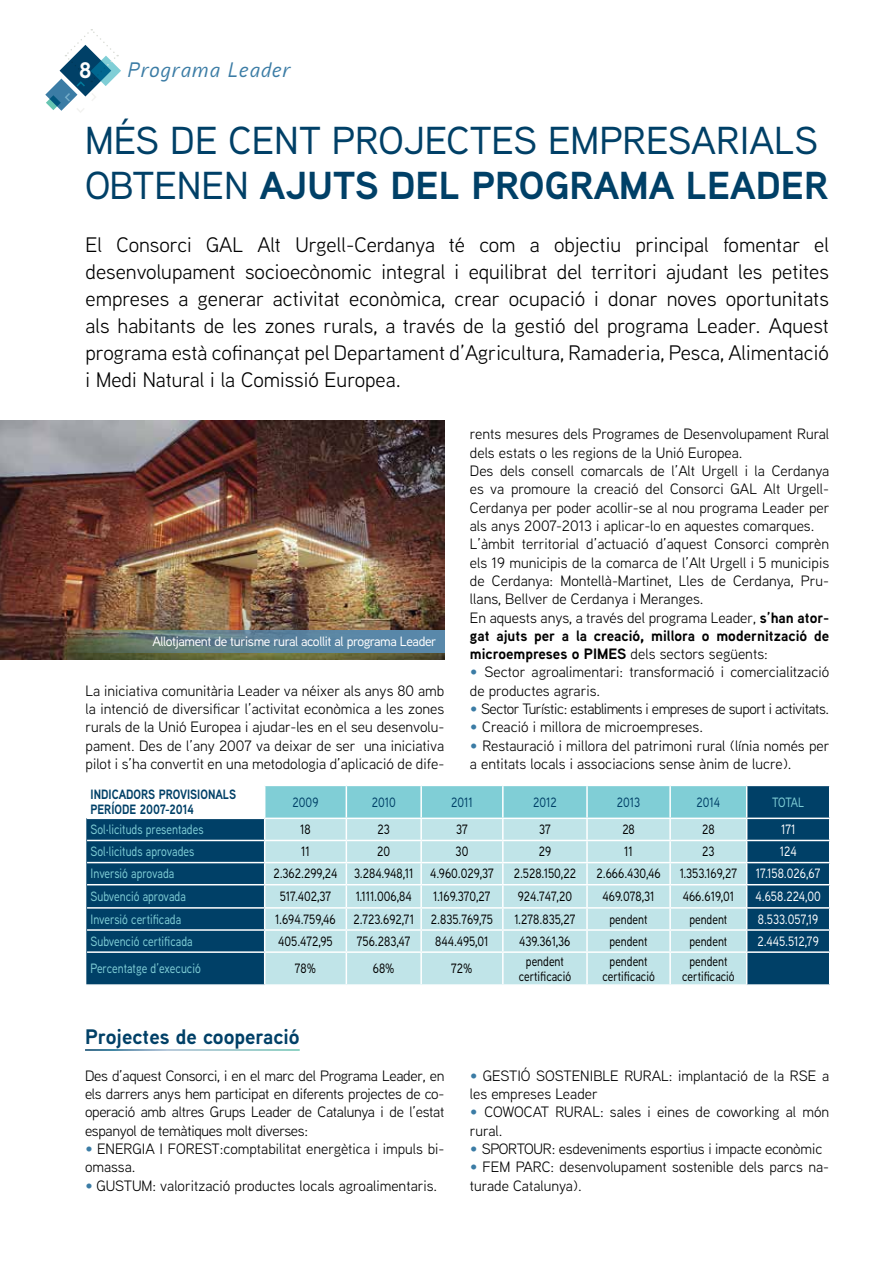
<style>
.page{position:relative;width:893px;height:1263px;background:#fff}
.page>*{position:absolute;margin:0;border:0;box-sizing:border-box;transform-origin:0 0}
.t1{font:500 39px/45px "Aaux Next";color:#004067}
.t2{font:700 22.5px "Aaux Next";color:#fff}
.t3{font:21px/27px "Aaux Next";color:#000;text-align:justify}
.t4{font:700 21px "Aaux Next";color:#004067}
.t5{font:italic 500 21px "Aaux Next";letter-spacing:.06em;color:#3b7ca5}
.t6{font:15px/18.3px "Aaux Next";color:#000}
.t7{font:15px "Aaux Next";letter-spacing:-.03em;color:#000}
.t8{font:15px "Aaux Next";letter-spacing:-.02em;color:#000}
.t9{font:500 13.5px/15px "Aaux Next";color:#000;text-align:center;scale:.85 1}
.t10{font:500 13.5px "Aaux Next";color:#80ced6;scale:.85 1}
.t11{font:500 13.5px "Aaux Next";letter-spacing:-.03em;color:#fff}
.t12{font:500 13.5px "Aaux Next";letter-spacing:-.03em;color:#fff;scale:.85 1}
.t13{font:700 13.5px/15px "Aaux Next";color:#004067;scale:.85 1}
.t14{font:500 13.5px "Aaux Next";color:#004067;scale:.85 1}
.t15{font:500 13.5px "Aaux Next";color:#fff;scale:.85 1}
.s1{font-weight:700}
.s2{font-weight:700;color:#3b7ca5}
</style>
<div class="page">
<svg style="left:45px;top:29px;width:76px;height:84px"></svg>
<img style="left:0;top:421px;width:444px;height:238px">
<svg style="left:86px;top:786px;width:743px;height:198px;background:#1f5779"></svg>
<div style="left:265px;top:953px;width:481px;height:31px;background:#c0e4e8"></div>
<hr style="left:87px;top:817px;width:178px;height:2px;background:#fff">
<hr style="left:747px;top:817px;width:83px;height:2px;background:#fff">
<hr style="left:87px;top:840px;width:178px;height:1px;background:#fff">
<hr style="left:747px;top:840px;width:83px;height:1px;background:#fff">
<hr style="left:87px;top:862px;width:178px;height:1px;background:#fff">
<hr style="left:747px;top:862px;width:83px;height:1px;background:#fff">
<hr style="left:87px;top:884px;width:178px;height:1px;background:#fff">
<hr style="left:747px;top:884px;width:83px;height:1px;background:#fff">
<hr style="left:87px;top:907px;width:178px;height:2px;background:#fff">
<hr style="left:747px;top:907px;width:83px;height:2px;background:#fff">
<hr style="left:87px;top:929px;width:178px;height:2px;background:#fff">
<hr style="left:747px;top:929px;width:83px;height:2px;background:#fff">
<svg style="left:264px;top:785px;width:483px;height:166px;background:#b9e2e6"></svg>
<hr style="left:87px;top:951px;width:178px;height:2px;background:#fff">
<hr style="left:265px;top:951px;width:81px;height:2px;background:#fff">
<hr style="left:264px;top:953px;width:1px;height:31px;background:#fff">
<hr style="left:346px;top:951px;width:75px;height:2px;background:#fff">
<hr style="left:346px;top:953px;width:1px;height:31px;background:#fff">
<hr style="left:421px;top:951px;width:82px;height:2px;background:#fff">
<hr style="left:420px;top:953px;width:2px;height:31px;background:#fff">
<hr style="left:503px;top:951px;width:84px;height:2px;background:#fff">
<hr style="left:502px;top:953px;width:2px;height:31px;background:#fff">
<hr style="left:587px;top:951px;width:83px;height:2px;background:#fff">
<hr style="left:586px;top:953px;width:2px;height:31px;background:#fff">
<hr style="left:670px;top:951px;width:77px;height:2px;background:#fff">
<hr style="left:669px;top:953px;width:2px;height:31px;background:#fff">
<hr style="left:747px;top:951px;width:83px;height:2px;background:#fff">
<hr style="left:746px;top:953px;width:1px;height:31px;background:#fff">
<svg style="left:67px;top:631px;width:377px;height:22px;background:#5e7d89"></svg>
<h2 class="t2" style="left:79px;top:54px;width:14px">8</h2>
<h3 class="t5" style="left:128px;top:55px;width:164px">Programa Leader</h3>
<h1 class="t1" style="left:85px;top:117px;width:745px">MÉS DE CENT PROJECTES EMPRESARIALS<br>OBTENEN <span class="s1">AJUTS DEL PROGRAMA LEADER</span></h1>
<p class="t3" style="left:86px;top:231px;width:745px">El Consorci GAL Alt Urgell-Cerdanya té com a objectiu principal fomentar el desenvolupament socioecònomic integral i equilibrat del territori ajudant les petites empreses a generar activitat econòmica, crear ocupació i donar noves oportunitats als habitants de les zones rurals, a través de la gestió del programa Leader. Aquest programa està cofinançat pel Departament d’Agricultura, Ramaderia, Pesca, Alimentació i Medi Natural i la Comissió Europea.</p>
<p class="t11" style="left:152px;top:632px;width:285px">Allotjament de turisme rural acollit al programa Leader</p>
<p class="t6" style="left:86px;top:681px;width:360px;text-align:justify">La iniciativa comunitària Leader va néixer als anys 80 amb la intenció de diversificar l’activitat econòmica a les zones rurals de la Unió Europea i ajudar-les en el seu desenvolu&shy;pament. Des de l’any 2007 va deixar de ser una iniciativa pilot i s’ha convertit en una metodologia d’aplicació de dife-</p>
<p class="t6" style="left:470px;top:424px;width:361px">rents mesures dels Programes de Desenvolupament Rural dels estats o les regions de la Unió Europea.<br>Des dels consell comarcals de l’Alt Urgell i la Cerdanya es va promoure la creació del Consorci GAL Alt Urgell-Cerdanya per poder acollir-se al nou programa Leader per als anys 2007-2013 i aplicar-lo en aquestes comarques.<br>L’àmbit territorial d’actuació d’aquest Consorci comprèn els 19 municipis de la comarca de l’Alt Urgell i 5 municipis de Cerdanya: Montellà-Martinet, Lles de Cerdanya, Pru&shy;llans, Bellver de Cerdanya i Meranges.<br>En aquests anys, a través del programa Leader, <span class="s1">s’han ator&shy;gat ajuts per a la creació, millora o modernització de microempreses o PIMES</span> dels sectors següents:</p>
<p class="t6" style="left:470px;top:663px;width:361px"><span class="s2">•</span> Sector agroalimentari: transformació i comercialització de productes agraris.</p>
<p class="t7" style="left:470px;top:699px;width:361px"><span class="s2">•</span> Sector Turístic: establiments i empreses de suport i activitats.</p>
<p class="t6" style="left:470px;top:718px;width:235px"><span class="s2">•</span> Creació i millora de microempreses.</p>
<p class="t6" style="left:470px;top:736px;width:361px"><span class="s2">•</span> Restauració i millora del patrimoni rural (línia només per a entitats locals i associacions sense ànim de lucre).</p>
<p class="t13" style="left:91px;top:787px;width:173px">INDICADORS PROVISIONALS<br>PERÍODE 2007-2014</p>
<p class="t14" style="left:293px;top:793px;width:32px">2009</p>
<p class="t14" style="left:372px;top:793px;width:30px">2010</p>
<p class="t14" style="left:451px;top:793px;width:27px">2011</p>
<p class="t14" style="left:533px;top:793px;width:29px">2012</p>
<p class="t14" style="left:617px;top:793px;width:29px">2013</p>
<p class="t14" style="left:697px;top:793px;width:29px">2014</p>
<p class="t10" style="left:772px;top:793px;width:39px">TOTAL</p>
<p class="t10" style="left:91px;top:820px;width:134px">Sol·licituds presentades</p>
<p class="t9" style="left:300px;top:821px;width:14px">18</p>
<p class="t9" style="left:378px;top:821px;width:16px">23</p>
<p class="t9" style="left:456px;top:821px;width:15px">37</p>
<p class="t9" style="left:539px;top:821px;width:15px">37</p>
<p class="t9" style="left:622px;top:821px;width:16px">28</p>
<p class="t9" style="left:702px;top:821px;width:16px">28</p>
<p class="t12" style="left:781px;top:820px;width:18px">171</p>
<p class="t10" style="left:91px;top:842px;width:124px">Sol·licituds aprovades</p>
<p class="t9" style="left:301px;top:844px;width:12px">11</p>
<p class="t9" style="left:377px;top:844px;width:17px">20</p>
<p class="t9" style="left:456px;top:844px;width:17px">30</p>
<p class="t9" style="left:539px;top:844px;width:16px">29</p>
<p class="t9" style="left:624px;top:844px;width:12px">11</p>
<p class="t9" style="left:702px;top:844px;width:16px">23</p>
<p class="t12" style="left:780px;top:842px;width:21px">124</p>
<p class="t10" style="left:91px;top:864px;width:100px">Inversió aprovada</p>
<p class="t9" style="left:274px;top:866px;width:261px">2.362.299,24 3.284.948,11 4.960.029,37</p>
<p class="t9" style="left:514px;top:866px;width:75px">2.528.150,22</p>
<p class="t9" style="left:596px;top:866px;width:77px">2.666.430,46</p>
<p class="t9" style="left:680px;top:866px;width:69px">1.353.169,27</p>
<p class="t15" style="left:756px;top:864px;width:78px">17.158.026,67</p>
<p class="t10" style="left:91px;top:887px;width:114px">Subvenció aprovada</p>
<p class="t9" style="left:280px;top:888px;width:62px">517.402,37</p>
<p class="t9" style="left:356px;top:888px;width:67px">1.111.006,84</p>
<p class="t9" style="left:433px;top:888px;width:69px">1.169.370,27</p>
<p class="t9" style="left:518px;top:888px;width:65px">924.747,20</p>
<p class="t9" style="left:602px;top:888px;width:63px">469.078,31</p>
<p class="t9" style="left:683px;top:888px;width:62px">466.619,01</p>
<p class="t12" style="left:755px;top:887px;width:79px">4.658.224,00</p>
<p class="t10" style="left:91px;top:910px;width:108px">Inversió certificada</p>
<p class="t9" style="left:275px;top:911px;width:73px">1.694.759,46</p>
<p class="t9" style="left:353px;top:911px;width:166px">2.723.692,71 2.835.769,75</p>
<p class="t9" style="left:514px;top:911px;width:73px">1.278.835,27</p>
<p class="t9" style="left:609px;top:911px;width:46px">pendent</p>
<p class="t9" style="left:689px;top:911px;width:46px">pendent</p>
<p class="t12" style="left:758px;top:910px;width:73px">8.533.057,19</p>
<p class="t10" style="left:91px;top:932px;width:122px">Subvenció certificada</p>
<p class="t9" style="left:278px;top:933px;width:66px">405.472,95</p>
<p class="t9" style="left:357px;top:933px;width:65px">756.283,47</p>
<p class="t9" style="left:435px;top:933px;width:64px">844.495,01</p>
<p class="t9" style="left:519px;top:933px;width:62px">439.361,36</p>
<p class="t9" style="left:609px;top:933px;width:46px">pendent</p>
<p class="t9" style="left:689px;top:933px;width:46px">pendent</p>
<p class="t12" style="left:757px;top:932px;width:74px">2.445.512,79</p>
<p class="t10" style="left:90px;top:959px;width:131px">Percentatge d’execució</p>
<p class="t9" style="left:295px;top:961px;width:26px">78%</p>
<p class="t9" style="left:373px;top:961px;width:27px">68%</p>
<p class="t9" style="left:451px;top:961px;width:27px">72%</p>
<p class="t9" style="left:519px;top:953px;width:63px">pendent certificació</p>
<p class="t9" style="left:602px;top:953px;width:63px">pendent certificació</p>
<p class="t9" style="left:682px;top:953px;width:63px">pendent certificació</p>
<h3 class="t4" style="left:85px;top:1022px;width:216px">Projectes de cooperació</h3>
<p class="t6" style="left:85px;top:1066px;width:361px;text-align:justify">Des d’aquest Consorci, i en el marc del Programa Leader, en els darrers anys hem participat en diferents projectes de co&shy;operació amb altres Grups Leader de Catalunya i de l’estat espanyol de temàtiques molt diverses:</p>
<p class="t6" style="left:85px;top:1139px;width:361px"><span class="s2">•</span> ENERGIA I FOREST:comptabilitat energètica i impuls bi&shy;omassa.</p>
<p class="t6" style="left:85px;top:1176px;width:354px"><span class="s2">•</span> GUSTUM: valorització productes locals agroalimentaris.</p>
<p class="t6" style="left:470px;top:1066px;width:361px"><span class="s2">•</span> GESTIÓ SOSTENIBLE RURAL: implantació de la RSE a les empreses Leader</p>
<p class="t6" style="left:470px;top:1102px;width:361px"><span class="s2">•</span> COWOCAT RURAL: sales i eines de coworking al món rural.</p>
<p class="t8" style="left:470px;top:1139px;width:354px"><span class="s2">•</span> SPORTOUR: esdeveniments esportius i impacte econòmic</p>
<p class="t6" style="left:470px;top:1157px;width:361px"><span class="s2">•</span> FEM PARC: desenvolupament sostenible dels parcs na&shy;turade Catalunya).</p>
</div>
